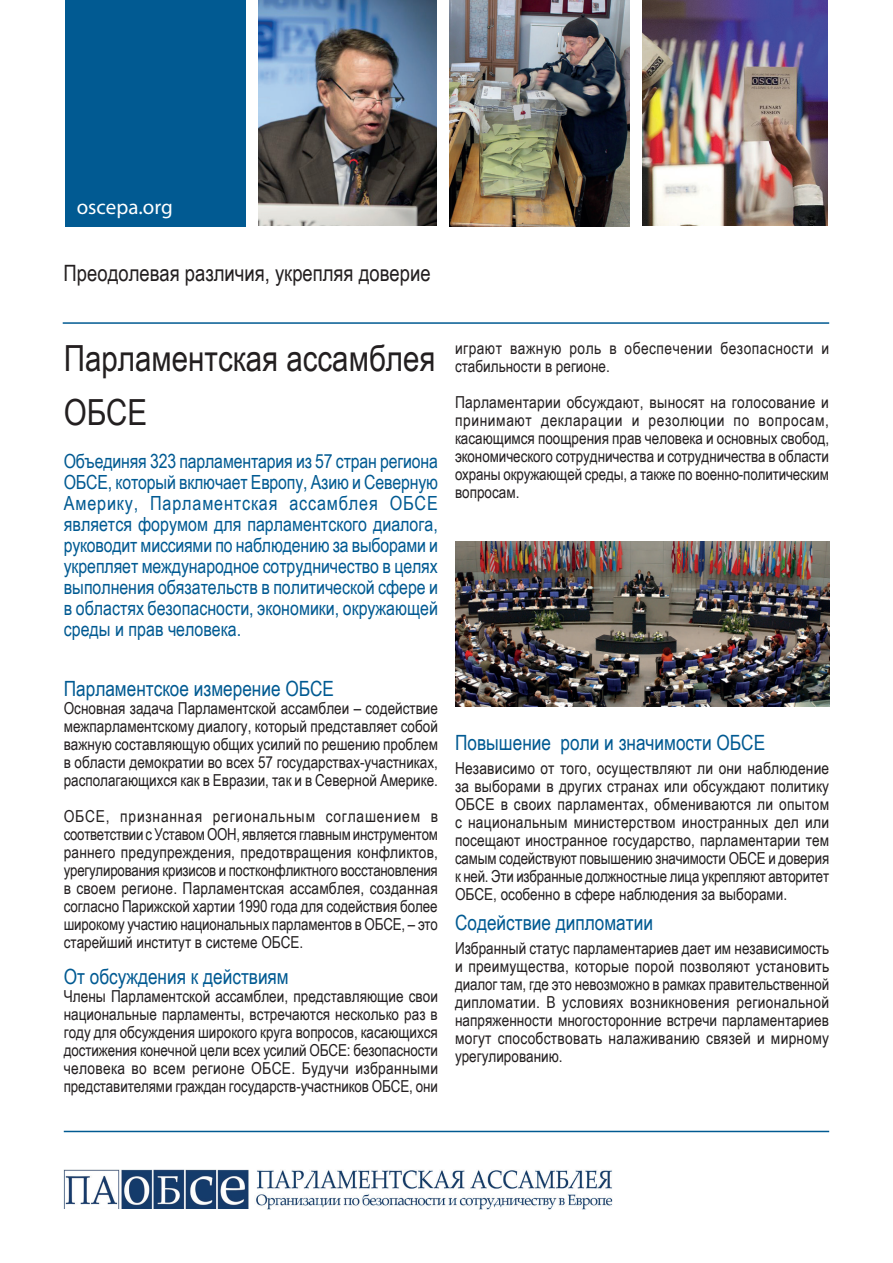
<style>
.page{position:relative;width:893px;height:1263px;background:#fff}
.page>*{position:absolute;margin:0;border:0;box-sizing:border-box;transform-origin:0 0}
.t1{font:36px/54px "Arial Narrow";color:#231f20}
.t2{font:22.5px "Arial Narrow";color:#231f20}
.t3{font:21px "Arial Narrow";color:#015a92}
.t4{font:21px "Myriad Pro";color:#fff}
.t5{font:19.5px/21px "Arial Narrow";color:#015a92;text-align:justify}
.t6{font:16.5px/18px "Arial Narrow";color:#231f20;text-align:justify}
.t7{font:16.5px/18px "Arial Narrow";letter-spacing:.03em;color:#231f20}
</style>
<div class="page">
<img style="left:64px;top:1169px;width:184px;height:40px">
<img style="left:256px;top:1170px;width:357px;height:39px">
<hr style="left:63px;top:322px;width:766px;height:2px;background:#015a92">
<img style="left:455px;top:541px;width:374px;height:166px">
<hr style="left:64px;top:1131px;width:765px;height:1px;background:#015a92">
<img style="left:258px;top:0;width:179px;height:225px">
<img style="left:449px;top:0;width:181px;height:226px">
<img style="left:642px;top:0;width:185px;height:226px">
<div style="left:65px;top:0;width:181px;height:226px;background:#015a92"></div>
<p class="t4" style="left:77px;top:194px;width:98px">oscepa.org</p>
<h2 class="t2" style="left:64px;top:257px;width:369px">Преодолевая различия, укрепляя доверие</h2>
<h1 class="t1" style="left:64px;top:330px;width:373px">Парламентская ассамблея<br>ОБСЕ</h1>
<p class="t5" style="left:64px;top:450px;width:376px">Объединяя 323 парламентария из 57 стран региона ОБСЕ, который включает Европу, Азию и Северную Америку, Парламентская ассамблея ОБСЕ является форумом для парламентского диалога, руководит миссиями по наблюдению за выборами и укрепляет международное сотрудничество в целях выполнения обязательств в политической сфере и в областях безопасности, экономики, окружающей среды и прав человека.</p>
<p class="t3" style="left:64px;top:673px;width:272px">Парламентское измерение ОБСЕ</p>
<p class="t6" style="left:64px;top:699px;width:376px">Основная задача Парламентской ассамблеи – содействие межпарламентскому диалогу, который представляет собой важную составляющую общих усилий по решению проблем в области демократии во всех 57 государствах-участниках, располагающихся как в Евразии, так и в Северной Америке.</p>
<p class="t6" style="left:64px;top:807px;width:376px">ОБСЕ, признанная региональным соглашением в соответствии с Уставом ООН, является главным инструментом раннего предупреждения, предотвращения конфликтов, урегулирования кризисов и постконфликтного восстановления в своем регионе. Парламентская ассамблея, созданная согласно Парижской хартии 1990 года для содействия более широкому участию национальных парламентов в ОБСЕ, – это старейший институт в системе ОБСЕ.</p>
<p class="t3" style="left:64px;top:961px;width:227px">От обсуждения к действиям</p>
<p class="t6" style="left:64px;top:987px;width:376px">Члены Парламентской ассамблеи, представляющие свои национальные парламенты, встречаются несколько раз в году для обсуждения широкого круга вопросов, касающихся достижения конечной цели всех усилий ОБСЕ: безопасности человека во всем регионе ОБСЕ. Будучи избранными представителями граждан государств-участников ОБСЕ, они</p>
<p class="t7" style="left:455px;top:339px;width:376px">играют важную роль в обеспечении безопасности и стабильности в регионе.</p>
<p class="t6" style="left:455px;top:393px;width:376px">Парламентарии обсуждают, выносят на голосование и принимают декларации и резолюции по вопросам, касающимся поощрения прав человека и основных свобод, экономического сотрудничества и сотрудничества в области охраны окружающей среды, а также по военно-политическим вопросам.</p>
<p class="t3" style="left:455px;top:727px;width:312px">Повышение роли и значимости ОБСЕ</p>
<p class="t6" style="left:455px;top:759px;width:376px">Независимо от того, осуществляют ли они наблюдение за выборами в других странах или обсуждают политику ОБСЕ в своих парламентах, обмениваются ли опытом с национальным министерством иностранных дел или посещают иностранное государство, парламентарии тем самым содействуют повышению значимости ОБСЕ и доверия к ней. Эти избранные должностные лица укрепляют авторитет ОБСЕ, особенно в сфере наблюдения за выборами.</p>
<p class="t3" style="left:455px;top:907px;width:199px">Содействие дипломатии</p>
<p class="t6" style="left:455px;top:939px;width:376px">Избранный статус парламентариев дает им независимость и преимущества, которые порой позволяют установить диалог там, где это невозможно в рамках правительственной дипломатии. В условиях возникновения региональной напряженности многосторонние встречи парламентариев могут способствовать налаживанию связей и мирному урегулированию.</p>
</div>
